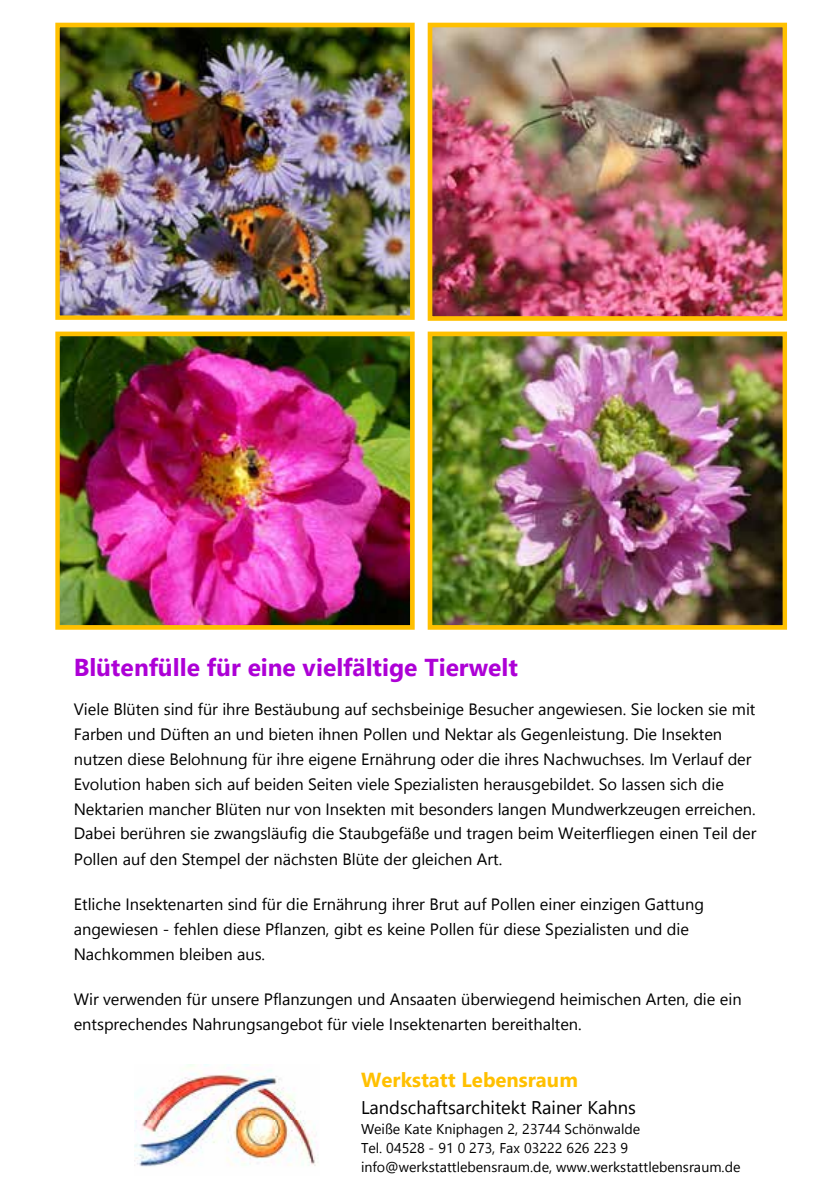
<style>
.page{position:relative;width:840px;height:1191px;background:#fff}
.page>*{position:absolute;margin:0;border:0;box-sizing:border-box;transform-origin:0 0}
.t1{font:700 24.4px "Segoe UI";color:#ad00d6}
.t2{font:700 20.4px "Segoe UI";color:#ffc000}
.t3{font:18.4px "Segoe UI";color:#000}
.t4{font:16.4px/25px "Segoe UI";color:#000}
.t5{font:14.2px/19px "Segoe UI";letter-spacing:.005em;color:#000}
</style>
<div class="page">
<img style="left:427px;top:23px;width:359px;height:298px">
<img style="left:427px;top:331px;width:359px;height:298px">
<img style="left:55px;top:331px;width:359px;height:298px">
<img style="left:55px;top:23px;width:359px;height:297px">
<img style="left:135px;top:1065px;width:183px;height:102px">
<h1 class="t1" style="left:74px;top:647px;width:445px">Blütenfülle für eine vielfältige Tierwelt</h1>
<p class="t4" style="left:74px;top:696px;width:683px">Viele Blüten sind für ihre Bestäubung auf sechsbeinige Besucher angewiesen. Sie locken sie mit Farben und Düften an und bieten ihnen Pollen und Nektar als Gegenleistung. Die Insekten nutzen diese Belohnung für ihre eigene Ernährung oder die ihres Nachwuchses. Im Verlauf der Evolution haben sich auf beiden Seiten viele Spezialisten herausgebildet. So lassen sich die Nektarien mancher Blüten nur von Insekten mit besonders langen Mundwerkzeugen erreichen.<br>Dabei berühren sie zwangsläufig die Staubgefäße und tragen beim Weiterfliegen einen Teil der Pollen auf den Stempel der nächsten Blüte der gleichen Art.</p>
<p class="t4" style="left:74px;top:891px;width:631px">Etliche Insektenarten sind für die Ernährung ihrer Brut auf Pollen einer einzigen Gattung angewiesen - fehlen diese Pflanzen, gibt es keine Pollen für diese Spezialisten und die<br>Nachkommen bleiben aus.</p>
<p class="t4" style="left:74px;top:986px;width:669px">Wir verwenden für unsere Pflanzungen und Ansaaten überwiegend heimischen Arten, die ein entsprechendes Nahrungsangebot für viele Insektenarten bereithalten.</p>
<p class="t2" style="left:361px;top:1063px;width:218px">Werkstatt Lebensraum</p>
<p class="t3" style="left:361px;top:1092px;width:276px">Landschaftsarchitekt Rainer Kahns</p>
<p class="t5" style="left:361px;top:1119px;width:381px">Weiße Kate Kniphagen 2, 23744 Schönwalde<br>Tel. 04528 - 91 0 273, Fax 03222 626 223 9 info@werkstattlebensraum.de, www.werkstattlebensraum.de</p>
</div>
